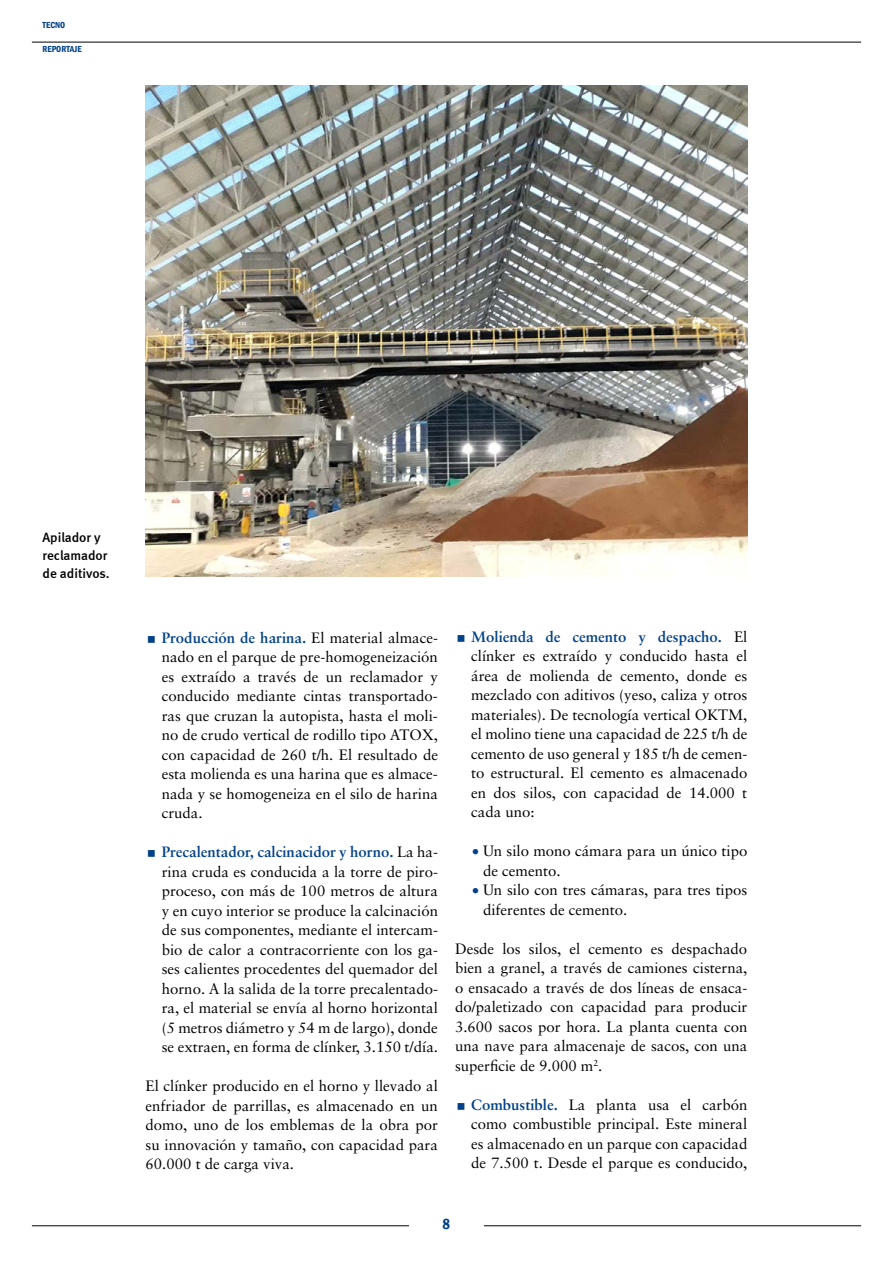
<style>
.page{position:relative;width:893px;height:1263px;background:#fff}
.page>*{position:absolute;margin:0;border:0;box-sizing:border-box;transform-origin:0 0}
.t1{font:15px/19.5px "Sabon";color:#000;text-align:justify}
.t2{font:600 condensed 15px "Franklin Gothic";color:#024189}
.t3{font:500 13.5px/18px "Meta";color:#000}
.t4{font:600 condensed 9px "Franklin Gothic";color:#024189}
.s1{font-weight:700;color:#024189}
.s2{color:#024189}
</style>
<div class="page">
<hr style="left:32px;top:42px;width:829px;height:1px;background:#000">
<hr style="left:32px;top:1225px;width:829px;height:1px;background:#000">
<div style="left:409px;top:1219px;width:75px;height:14px;background:#fff"></div>
<img style="left:146px;top:85px;width:601px;height:491px">
<p class="t4" style="left:43px;top:19px;width:24px">TECNO</p>
<p class="t4" style="left:43px;top:43px;width:41px">REPORTAJE</p>
<p class="t3" style="left:43px;top:528px;width:69px">Apilador y reclamador de aditivos.</p>
<p class="t1" style="left:162px;top:627px;width:278px"><span class="s1">Producción de harina.</span> El material almace&shy;nado en el parque de pre-homogeneización es extraído a través de un reclamador y conducido mediante cintas transportado&shy;ras que cruzan la autopista, hasta el moli&shy;no de crudo vertical de rodillo tipo ATOX, con capacidad de 260 t/h. El resultado de esta molienda es una harina que es almace&shy;nada y se homogeneiza en el silo de harina cruda.</p>
<p class="t1" style="left:162px;top:842px;width:278px"><span class="s1">Precalentador, calcinacidor y horno.</span> La ha&shy;rina cruda es conducida a la torre de piro&shy;proceso, con más de 100 metros de altura y en cuyo interior se produce la calcinación de sus componentes, mediante el intercam&shy;bio de calor a contracorriente con los ga&shy;ses calientes procedentes del quemador del horno. A la salida de la torre precalentado&shy;ra, el material se envía al horno horizontal (5 metros diámetro y 54 m de largo), donde se extraen, en forma de clínker, 3.150 t/día.</p>
<p class="t1" style="left:146px;top:1076px;width:294px">El clínker producido en el horno y llevado al enfriador de parrillas, es almacenado en un domo, uno de los emblemas de la obra por su innovación y tamaño, con capacidad para 60.000 t de carga viva.</p>
<p class="t1" style="left:471px;top:626px;width:278px"><span class="s1">Molienda de cemento y despacho.</span> El clínker es extraído y conducido hasta el área de molienda de cemento, donde es mezclado con aditivos (yeso, caliza y otros materiales). De tecnología vertical OKTM, el molino tiene una capacidad de 225 t/h de cemento de uso general y 185 t/h de cemen&shy;to estructural. El cemento es almacenado en dos silos, con capacidad de 14.000 t cada uno:</p>
<p class="t1" style="left:483px;top:841px;width:266px;text-indent:-11px"><span class="s2">•</span> Un silo mono cámara para un único tipo de cemento.</p>
<p class="t1" style="left:483px;top:880px;width:266px;text-indent:-11px"><span class="s2">•</span> Un silo con tres cámaras, para tres tipos diferentes de cemento.</p>
<p class="t1" style="left:455px;top:938px;width:294px">Desde los silos, el cemento es despachado bien a granel, a través de camiones cisterna, o ensacado a través de dos líneas de ensaca&shy;do/paletizado con capacidad para producir 3.600 sacos por hora. La planta cuenta con una nave para almacenaje de sacos, con una superficie de 9.000 m<sup>2</sup>.</p>
<p class="t1" style="left:471px;top:1094px;width:278px"><span class="s1">Combustible.</span> La planta usa el carbón como combustible principal. Este mineral es almacenado en un parque con capacidad de 7.500 t. Desde el parque es conducido,</p>
<p class="t2" style="left:443px;top:1214px;width:9px">8</p>
</div>
